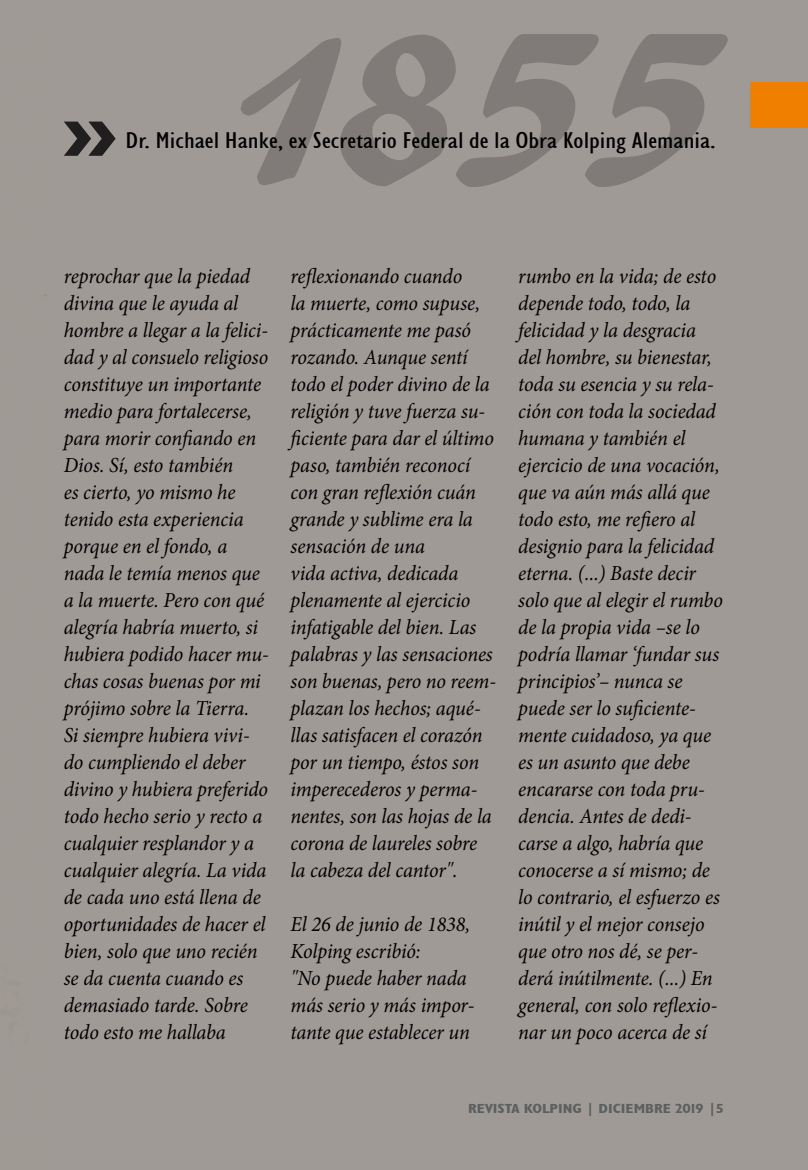
<style>
.page{position:relative;width:808px;height:1170px;background:#fff}
.page>*{position:absolute;margin:0;border:0;box-sizing:border-box;transform-origin:0 0}
.t1{font:285px "ARBERKLEY";color:#000;scale:.95 1}
.t2{font:condensed 22.95px "Humanist 521 BT";color:#000;scale:1.29 1}
.t3{font:italic 21.3px/27px "Minion Pro";letter-spacing:-.005em;color:#000;scale:.95 1}
.t4{font:700 condensed 13.2px "Humanist 521 BT";color:#526c78;scale:1.25 1}
</style>
<div class="page">
<div style="left:0;top:0;width:808px;height:1169px;background:#a09a96"></div>
<div style="left:750px;top:82px;width:58px;height:45px;background:#f07f00"></div>
<svg style="left:64px;top:121px;width:52px;height:35px;background:#5d5957"></svg>
<h1 class="t1" style="left:221px;top:-86px;width:531px">1855</h1>
<p class="t2" style="left:126px;top:127px;width:459px">Dr. Michael Hanke, ex Secretario Federal de la Obra Kolping Alemania.</p>
<p class="t3" style="left:64px;top:262px;width:217px">reprochar que la piedad divina que le ayuda al hombre a llegar a la felici&shy;dad y al consuelo religioso constituye un importante medio para fortalecerse, para morir confiando en<br>Dios. Sí, esto también<br>es cierto, yo mismo he tenido esta experiencia porque en el fondo, a nada le temía menos que a la muerte. Pero con qué alegría habría muerto, si hubiera podido hacer mu&shy;chas cosas buenas por mi prójimo sobre la Tierra.<br>Si siempre hubiera vivi&shy;do cumpliendo el deber divino y hubiera preferido todo hecho serio y recto a cualquier resplandor y a cualquier alegría. La vida de cada uno está llena de oportunidades de hacer el bien, solo que uno recién se da cuenta cuando es demasiado tarde. Sobre todo esto me hallaba</p>
<p class="t3" style="left:291px;top:262px;width:218px">reflexionando cuando<br>la muerte, como supuse, prácticamente me pasó rozando. Aunque sentí todo el poder divino de la religión y tuve fuerza su&shy;ficiente para dar el último paso, también reconocí con gran reflexión cuán grande y sublime era la sensación de una<br>vida activa, dedicada plenamente al ejercicio infatigable del bien. Las palabras y las sensaciones son buenas, pero no reem&shy;plazan los hechos; aqué&shy;llas satisfacen el corazón por un tiempo, éstos son imperecederos y perma&shy;nentes, son las hojas de la corona de laureles sobre la cabeza del cantor".</p>
<p class="t3" style="left:291px;top:910px;width:195px">El 26 de junio de 1838,<br>Kolping escribió:<br>"No puede haber nada más serio y más impor&shy;tante que establecer un</p>
<p class="t3" style="left:518px;top:262px;width:217px">rumbo en la vida; de esto depende todo, todo, la felicidad y la desgracia del hombre, su bienestar, toda su esencia y su rela&shy;ción con toda la sociedad humana y también el ejercicio de una vocación, que va aún más allá que todo esto, me refiero al designio para la felicidad eterna. (...) Baste decir solo que al elegir el rumbo de la propia vida –se lo podría llamar ‘fundar sus principios’– nunca se puede ser lo suficiente&shy;mente cuidadoso, ya que es un asunto que debe encararse con toda pru&shy;dencia. Antes de dedi&shy;carse a algo, habría que conocerse a sí mismo; de lo contrario, el esfuerzo es inútil y el mejor consejo que otro nos dé, se per&shy;derá inútilmente. (...) En general, con solo reflexio&shy;nar un poco acerca de sí</p>
<p class="t4" style="left:468px;top:1099px;width:206px">REVISTA KOLPING | DICIEMBRE 2019 |5</p>
</div>
